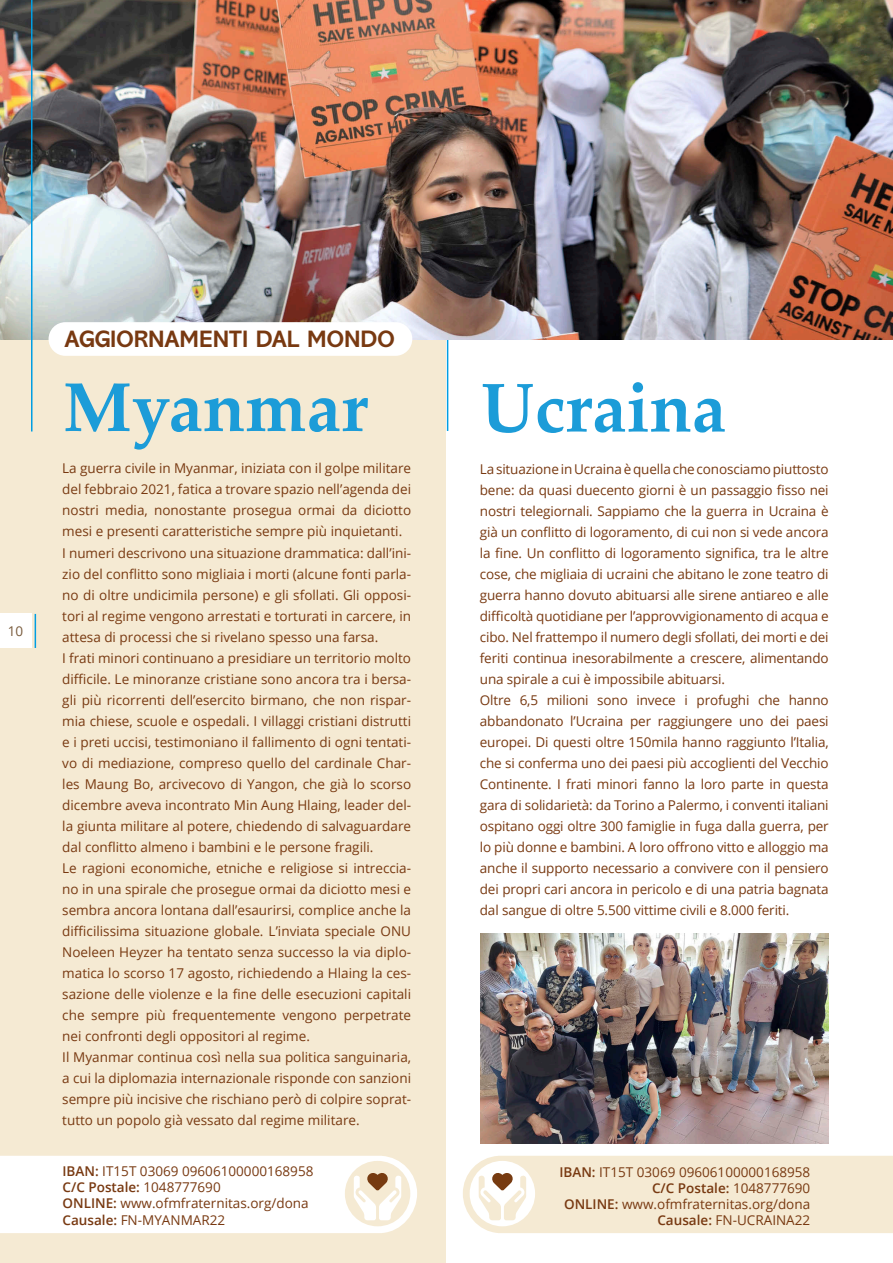
<style>
.page{position:relative;width:893px;height:1263px;background:#fff}
.page>*{position:absolute;margin:0;border:0;box-sizing:border-box;transform-origin:0 0}
.t1{font:700 69px "Palatino Linotype";color:#1c9cd8}
.t2{font:700 24px "Abadi MT Pro";color:#783911}
.t3{font:13.5px/21px "Open Sans";color:#783911;text-align:justify}
.t4{font:600 13.5px "Open Sans";color:#783911}
.t5{font:13.5px "Open Sans";color:#785a3b}
.s1{font-weight:600}
.s2{font-weight:400}
</style>
<div class="page">
<hr style="left:447px;top:0;width:1px;height:431px;background:#009ee3">
<div style="left:0;top:0;width:446px;height:1262px;background:#f5ead3"></div>
<img style="left:0;top:0;width:892px;height:339px">
<div style="left:49px;top:322px;width:363px;height:34px;background:#fff;border-radius:17px"></div>
<svg style="left:0;top:1156px;width:417px;height:76px;background:#fdfbf9"></svg>
<svg style="left:463px;top:1155px;width:429px;height:77px;background:#f5ead5"></svg>
<hr style="left:31px;top:0;width:1px;height:431px;background:#009ee3">
<div style="left:0;top:614px;width:32px;height:34px;background:#fff"></div>
<hr style="left:35px;top:614px;width:1px;height:34px;background:#009ee3">
<img style="left:481px;top:933px;width:347px;height:210px">
<p class="t5" style="left:8px;top:615px;width:17px">10</p>
<p class="t5" style="left:8px;top:622px;width:17px">10</p>
<p class="t2" style="left:65px;top:325px;width:331px">AGGIORNAMENTI DAL MONDO</p>
<p class="t1" style="left:63px;top:358px;width:306px">Myanmar</p>
<p class="t3" style="left:62px;top:457px;width:350px">La guerra civile in Myanmar, iniziata con il golpe militare del febbraio 2021, fatica a trovare spazio nell’agenda dei nostri media, nonostante prosegua ormai da diciotto mesi e presenti caratteristiche sempre più inquietanti.</p>
<p class="t3" style="left:62px;top:541px;width:350px">I numeri descrivono una situazione drammatica: dall’ini&shy;zio del conflitto sono migliaia i morti (alcune fonti parla&shy;no di oltre undicimila persone) e gli sfollati. Gli opposi&shy;tori al regime vengono arrestati e torturati in carcere, in attesa di processi che si rivelano spesso una farsa.</p>
<p class="t3" style="left:62px;top:646px;width:350px">I frati minori continuano a presidiare un territorio molto difficile. Le minoranze cristiane sono ancora tra i bersa&shy;gli più ricorrenti dell’esercito birmano, che non rispar&shy;mia chiese, scuole e ospedali. I villaggi cristiani distrutti e i preti uccisi, testimoniano il fallimento di ogni tentati&shy;vo di mediazione, compreso quello del cardinale Char&shy;les Maung Bo, arcivecovo di Yangon, che già lo scorso dicembre aveva incontrato Min Aung Hlaing, leader del&shy;la giunta militare al potere, chiedendo di salvaguardare dal conflitto almeno i bambini e le persone fragili.</p>
<p class="t3" style="left:62px;top:856px;width:350px">Le ragioni economiche, etniche e religiose si intreccia&shy;no in una spirale che prosegue ormai da diciotto mesi e sembra ancora lontana dall’esaurirsi, complice anche la difficilissima situazione globale. L’inviata speciale ONU Noeleen Heyzer ha tentato senza successo la via diplo&shy;matica lo scorso 17 agosto, richiedendo a Hlaing la ces&shy;sazione delle violenze e la fine delle esecuzioni capitali che sempre più frequentemente vengono perpetrate nei confronti degli oppositori al regime.</p>
<p class="t3" style="left:62px;top:1046px;width:350px">Il Myanmar continua così nella sua politica sanguinaria, a cui la diplomazia internazionale risponde con sanzioni sempre più incisive che rischiano però di colpire soprat&shy;tutto un popolo già vessato dal regime militare.</p>
<p class="t3" style="left:63px;top:1159px;width:252px"><span class="s1">IBAN:</span> IT15T 03069 09606100000168958</p>
<p class="t4" style="left:62px;top:1177px;width:160px">C/C Postale: <span class="s2">1048777690</span></p>
<p class="t3" style="left:62px;top:1192px;width:248px"><span class="s1">ONLINE:</span> www.ofmfraternitas.org/dona</p>
<p class="t3" style="left:62px;top:1208px;width:164px"><span class="s1">Causale:</span> FN-MYANMAR22</p>
<p class="t1" style="left:481px;top:359px;width:247px">Ucraina</p>
<p class="t3" style="left:480px;top:458px;width:350px">La situazione in Ucraina è quella che conosciamo piuttosto bene: da quasi duecento giorni è un passaggio fisso nei nostri telegiornali. Sappiamo che la guerra in Ucraina è già un conflitto di logoramento, di cui non si vede ancora la fine. Un conflitto di logoramento significa, tra le altre cose, che migliaia di ucraini che abitano le zone teatro di guerra hanno dovuto abituarsi alle sirene antiareo e alle difficoltà quotidiane per l’approvvigionamento di acqua e cibo. Nel frattempo il numero degli sfollati, dei morti e dei feriti continua inesorabilmente a crescere, alimentando una spirale a cui è impossibile abituarsi.</p>
<p class="t3" style="left:480px;top:689px;width:350px">Oltre 6,5 milioni sono invece i profughi che hanno abbandonato l’Ucraina per raggiungere uno dei paesi europei. Di questi oltre 150mila hanno raggiunto l’Italia, che si conferma uno dei paesi più accoglienti del Vecchio Continente. I frati minori fanno la loro parte in questa gara di solidarietà: da Torino a Palermo, i conventi italiani ospitano oggi oltre 300 famiglie in fuga dalla guerra, per lo più donne e bambini. A loro offrono vitto e alloggio ma anche il supporto necessario a convivere con il pensiero dei propri cari ancora in pericolo e di una patria bagnata dal sangue di oltre 5.500 vittime civili e 8.000 feriti.</p>
<p class="t3" style="left:559px;top:1160px;width:252px"><span class="s1">IBAN:</span> IT15T 03069 09606100000168958</p>
<p class="t4" style="left:652px;top:1178px;width:160px">C/C Postale: <span class="s2">1048777690</span></p>
<p class="t3" style="left:564px;top:1192px;width:248px"><span class="s1">ONLINE:</span> www.ofmfraternitas.org/dona</p>
<p class="t3" style="left:657px;top:1209px;width:154px"><span class="s1">Causale:</span> FN-UCRAINA22</p>
</div>
